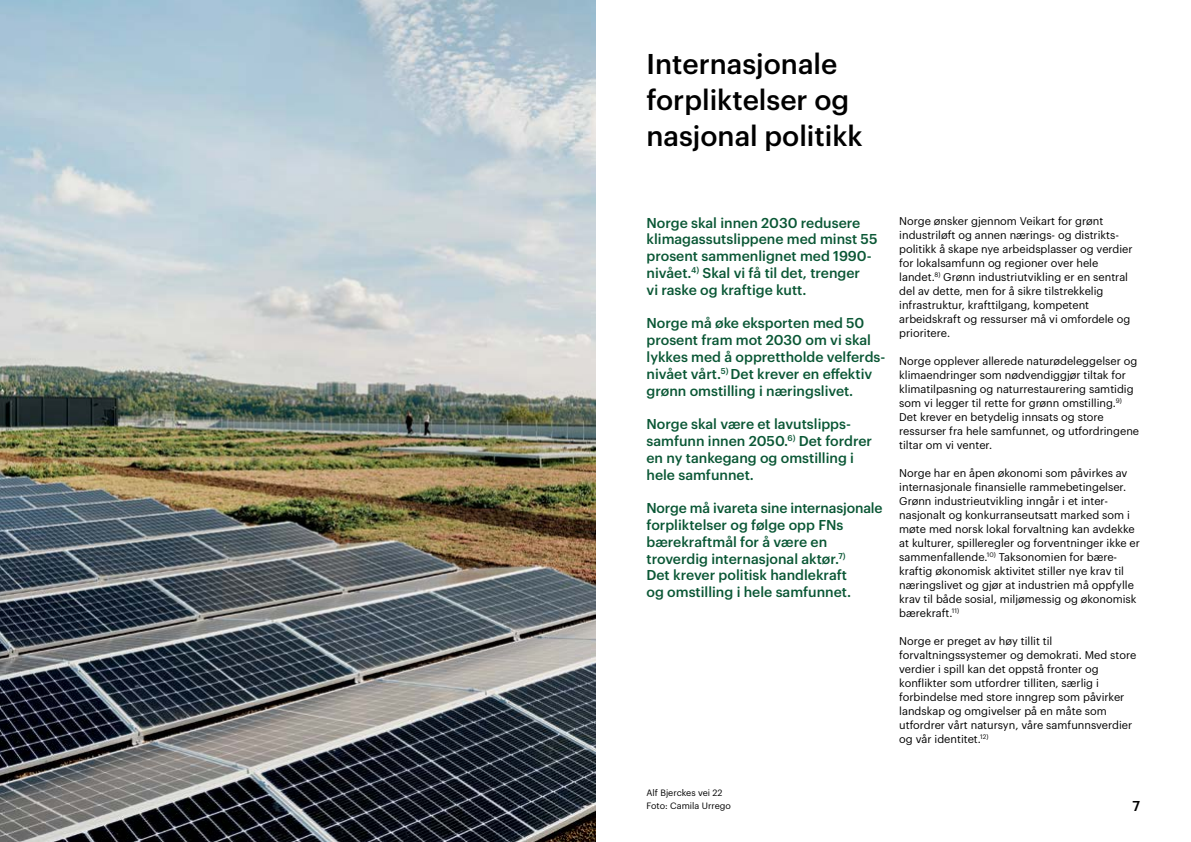
<style>
.page{position:relative;width:1191px;height:842px;background:#fff}
.page>*{position:absolute;margin:0;border:0;box-sizing:border-box;transform-origin:0 0}
.t1{font:500 28px/35.8px "Graphik";color:#000}
.t2{font:500 14px/16.8px "Graphik";color:#0a5735}
.t3{font:500 14px "Graphik";color:#000}
.t4{font:11px/14px "Graphik";color:#000}
.t5{font:9px/13px "Graphik";color:#000}
</style>
<div class="page">
<img style="left:0;top:0;width:595px;height:842px">
<h1 class="t1" style="left:646px;top:44px;width:218px">Internasjonale forpliktelser og nasjonal politikk</h1>
<p class="t2" style="left:646px;top:213px;width:232px">Norge skal innen 2030 redusere klimagassutslippene med minst 55 prosent sammenlignet med 1990- nivået.<sup>4)</sup> Skal vi få til det, trenger<br>vi raske og kraftige kutt.</p>
<p class="t2" style="left:646px;top:314px;width:240px">Norge må øke eksporten med 50 prosent fram mot 2030 om vi skal lykkes med å opprettholde velferds&shy;nivået vårt.<sup>5)</sup> Det krever en effektiv grønn omstilling i næringslivet.</p>
<p class="t2" style="left:646px;top:414px;width:227px">Norge skal være et lavutslipps&shy;samfunn innen 2050.<sup>6)</sup> Det fordrer en ny tankegang og omstilling i hele samfunnet.</p>
<p class="t2" style="left:646px;top:498px;width:237px">Norge må ivareta sine internasjonale forpliktelser og følge opp FNs bærekraftmål for å være en troverdig internasjonal aktør.<sup>7)<br></sup>Det krever politisk handlekraft<br>og omstilling i hele samfunnet.</p>
<p class="t4" style="left:899px;top:213px;width:235px">Norge ønsker gjennom Veikart for grønt industriløft og annen nærings- og distrikts&shy;politikk å skape nye arbeidsplasser og verdier for lokalsamfunn og regioner over hele landet.<sup>8)</sup> Grønn industriutvikling er en sentral del av dette, men for å sikre tilstrekkelig infrastruktur, krafttilgang, kompetent arbeidskraft og ressurser må vi omfordele og prioritere.</p>
<p class="t4" style="left:899px;top:353px;width:241px">Norge opplever allerede naturødeleggelser og klimaendringer som nødvendiggjør tiltak for klimatilpasning og naturrestaurering samtidig som vi legger til rette for grønn omstilling.<sup>9)<br></sup>Det krever en betydelig innsats og store ressurser fra hele samfunnet, og utfordringene tiltar om vi venter.</p>
<p class="t4" style="left:899px;top:465px;width:242px">Norge har en åpen økonomi som påvirkes av internasjonale finansielle rammebetingelser.<br>Grønn industrieutvikling inngår i et inter&shy;nasjonalt og konkurranseutsatt marked som i møte med norsk lokal forvaltning kan avdekke at kulturer, spilleregler og forventninger ikke er sammenfallende.<sup>10)</sup> Taksonomien for bære&shy;kraftig økonomisk aktivitet stiller nye krav til næringslivet og gjør at industrien må oppfylle krav til både sosial, miljømessig og økonomisk bærekraft.<sup>11)</sup></p>
<p class="t4" style="left:899px;top:633px;width:238px">Norge er preget av høy tillit til forvaltningssystemer og demokrati. Med store verdier i spill kan det oppstå fronter og konflikter som utfordrer tilliten, særlig i forbindelse med store inngrep som påvirker landskap og omgivelser på en måte som utfordrer vårt natursyn, våre samfunnsverdier og vår identitet.<sup>12)</sup></p>
<p class="t5" style="left:646px;top:786px;width:86px">Alf Bjerckes vei 22<br>Foto: Camila Urrego</p>
<p class="t3" style="left:1132px;top:795px;width:9px">7</p>
</div>
